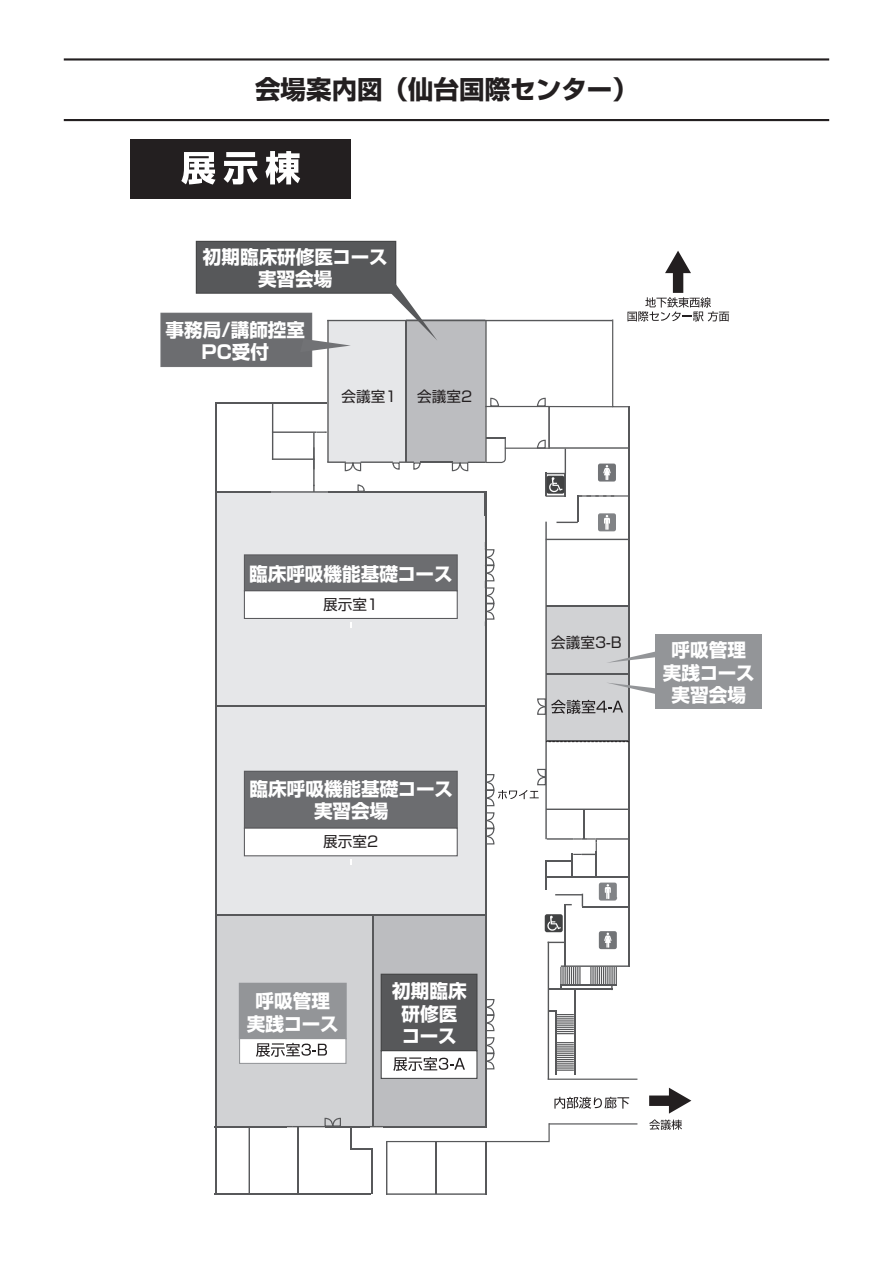
<style>
.page{position:relative;width:893px;height:1263px;background:#fff}
.page>*{position:absolute;margin:0;border:0;box-sizing:border-box;transform-origin:0 0}
.t1{font:700 25.5px "Shin Go Pro";color:#231f20}
.t2{font:700 18.6px/22.4px "Shin Go Pro";color:#fff;text-align:center}
.t3{font:14.7px "Shin Go Pro";color:#231f20}
</style>
<div class="page">
<hr style="left:64px;top:58px;width:765px;height:3px;background:#231f20">
<hr style="left:64px;top:119px;width:765px;height:2px;background:#231f20">
<div style="left:216px;top:915px;width:157px;height:210px;background:#d1d2d4"></div>
<div style="left:374px;top:915px;width:111px;height:211px;background:#bcbdc0"></div>
<div style="left:130px;top:139px;width:221px;height:60px;background:#231f20"></div>
<svg style="left:181px;top:152px;width:35px;height:33px"></svg>
<svg style="left:224px;top:152px;width:34px;height:32px"></svg>
<svg style="left:265px;top:151px;width:35px;height:33px"></svg>
<div style="left:329px;top:321px;width:77px;height:142px;background:#e6e7e9"></div>
<div style="left:546px;top:607px;width:83px;height:134px;background:#d1d2d4"></div>
<div style="left:217px;top:492px;width:268px;height:422px;background:#e6e7e9"></div>
<div style="left:406px;top:320px;width:79px;height:142px;background:#bcbdc0"></div>
<hr style="left:293px;top:1126px;width:32px;height:1px;background:#57585a">
<svg style="left:256px;top:491px;width:15px;height:2px"></svg>
<hr style="left:215px;top:1126px;width:72px;height:1px;background:#57585a">
<hr style="left:485px;top:491px;width:1px;height:636px;background:#57585a">
<hr style="left:215px;top:403px;width:2px;height:88px;background:#57585a">
<hr style="left:215px;top:491px;width:41px;height:2px;background:#57585a">
<hr style="left:271px;top:491px;width:57px;height:2px;background:#57585a">
<hr style="left:364px;top:491px;width:122px;height:2px;background:#57585a">
<hr style="left:420px;top:462px;width:32px;height:1px;background:#57585a">
<svg style="left:486px;top:997px;width:9px;height:75px"></svg>
<svg style="left:486px;top:491px;width:9px;height:136px"></svg>
<svg style="left:328px;top:484px;width:37px;height:9px"></svg>
<hr style="left:272px;top:403px;width:1px;height:57px;background:#57585a">
<hr style="left:313px;top:433px;width:2px;height:53px;background:#57585a">
<hr style="left:272px;top:458px;width:43px;height:2px;background:#57585a">
<svg style="left:327px;top:461px;width:35px;height:11px"></svg>
<hr style="left:361px;top:461px;width:32px;height:2px;background:#57585a">
<svg style="left:392px;top:461px;width:29px;height:9px"></svg>
<hr style="left:272px;top:431px;width:44px;height:2px;background:#57585a">
<hr style="left:327px;top:320px;width:2px;height:142px;background:#57585a">
<hr style="left:327px;top:320px;width:285px;height:1px;background:#57585a">
<hr style="left:215px;top:403px;width:112px;height:1px;background:#57585a">
<svg style="left:313px;top:447px;width:2px;height:22px"></svg>
<hr style="left:485px;top:320px;width:2px;height:143px;background:#57585a">
<svg style="left:451px;top:437px;width:55px;height:35px"></svg>
<hr style="left:406px;top:320px;width:1px;height:141px;background:#58595b">
<svg style="left:316px;top:431px;width:11px;height:2px"></svg>
<svg style="left:490px;top:397px;width:10px;height:9px"></svg>
<hr style="left:485px;top:406px;width:64px;height:1px;background:#57585a">
<hr style="left:505px;top:448px;width:44px;height:1px;background:#57585a">
<hr style="left:628px;top:406px;width:2px;height:561px;background:#57585a">
<hr style="left:565px;top:904px;width:1px;height:63px;background:#57585a">
<svg style="left:555px;top:894px;width:28px;height:12px"></svg>
<svg style="left:549px;top:942px;width:16px;height:1px"></svg>
<hr style="left:582px;top:906px;width:46px;height:2px;background:#57585a">
<hr style="left:545px;top:876px;width:83px;height:1px;background:#57585a">
<hr style="left:545px;top:860px;width:26px;height:2px;background:#57585a">
<hr style="left:547px;top:838px;width:26px;height:2px;background:#57585a">
<hr style="left:546px;top:808px;width:83px;height:2px;background:#57585a">
<hr style="left:546px;top:674px;width:83px;height:1px;background:#57585a">
<hr style="left:546px;top:605px;width:83px;height:2px;background:#57585a">
<hr style="left:546px;top:539px;width:82px;height:1px;background:#57585a">
<hr style="left:596px;top:838px;width:32px;height:2px;background:#57585a">
<hr style="left:548px;top:942px;width:1px;height:137px;background:#57585a">
<svg style="left:545px;top:862px;width:2px;height:27px"></svg>
<hr style="left:561px;top:965px;width:69px;height:2px;background:#57585a">
<hr style="left:560px;top:984px;width:56px;height:1px;background:#57585a">
<hr style="left:549px;top:989px;width:64px;height:1px;background:#57585a">
<hr style="left:574px;top:989px;width:1px;height:86px;background:#57585a">
<hr style="left:555px;top:1010px;width:2px;height:65px;background:#57585a">
<hr style="left:545px;top:522px;width:2px;height:317px;background:#57585a">
<hr style="left:577px;top:495px;width:2px;height:27px;background:#57585a">
<svg style="left:556px;top:522px;width:22px;height:1px"></svg>
<svg style="left:590px;top:967px;width:27px;height:22px"></svg>
<svg style="left:557px;top:1042px;width:17px;height:29px"></svg>
<svg style="left:549px;top:1010px;width:25px;height:24px"></svg>
<svg style="left:560px;top:967px;width:20px;height:22px"></svg>
<hr style="left:548px;top:1078px;width:89px;height:2px;background:#57585a">
<svg style="left:324px;top:1084px;width:313px;height:59px"></svg>
<hr style="left:350px;top:1148px;width:21px;height:2px;background:#57585a">
<hr style="left:435px;top:1141px;width:2px;height:53px;background:#57585a">
<hr style="left:485px;top:1141px;width:1px;height:54px;background:#57585a">
<hr style="left:386px;top:1193px;width:100px;height:2px;background:#57585a">
<hr style="left:215px;top:1193px;width:156px;height:2px;background:#57585a">
<hr style="left:215px;top:492px;width:1px;height:703px;background:#57585a">
<hr style="left:386px;top:1141px;width:1px;height:54px;background:#57585a">
<hr style="left:297px;top:1127px;width:1px;height:68px;background:#57585a">
<hr style="left:249px;top:1127px;width:1px;height:67px;background:#57585a">
<hr style="left:371px;top:1148px;width:2px;height:46px;background:#57585a">
<hr style="left:350px;top:1127px;width:2px;height:21px;background:#57585a">
<svg style="left:571px;top:810px;width:26px;height:66px"></svg>
<svg style="left:486px;top:768px;width:61px;height:77px"></svg>
<svg style="left:545px;top:914px;width:18px;height:18px"></svg>
<svg style="left:599px;top:882px;width:18px;height:18px"></svg>
<svg style="left:598px;top:513px;width:18px;height:18px"></svg>
<svg style="left:599px;top:931px;width:18px;height:18px"></svg>
<svg style="left:536px;top:251px;width:194px;height:246px"></svg>
<hr style="left:372px;top:915px;width:2px;height:211px;background:#57585a">
<hr style="left:215px;top:705px;width:270px;height:1px;background:#57585a">
<hr style="left:215px;top:914px;width:270px;height:1px;background:#57585a">
<svg style="left:546px;top:741px;width:83px;height:1px"></svg>
<svg style="left:649px;top:1088px;width:42px;height:42px"></svg>
<div style="left:381px;top:974px;width:96px;height:77px;background:#57585a"></div>
<div style="left:381px;top:974px;width:96px;height:77px;border:1px solid #434445"></div>
<div style="left:381px;top:1051px;width:96px;height:27px;background:#fff"></div>
<div style="left:381px;top:1050px;width:96px;height:29px;border:1px solid #434445"></div>
<svg style="left:393px;top:1057px;width:72px;height:14px"></svg>
<div style="left:240px;top:983px;width:106px;height:55px;background:#939598"></div>
<div style="left:239px;top:983px;width:108px;height:56px;border:1px solid #939598"></div>
<div style="left:240px;top:1038px;width:106px;height:25px;background:#fff"></div>
<div style="left:239px;top:1038px;width:107px;height:26px;border:1px solid #939598"></div>
<div style="left:655px;top:634px;width:107px;height:75px;background:#939598"></div>
<div style="left:196px;top:241px;width:200px;height:52px;background:#57585a"></div>
<div style="left:196px;top:241px;width:200px;height:53px;border:1px solid #434445"></div>
<svg style="left:256px;top:1043px;width:71px;height:14px"></svg>
<div style="left:161px;top:313px;width:151px;height:53px;background:#6c6d70"></div>
<div style="left:160px;top:313px;width:152px;height:54px;border:1px solid #717275"></div>
<svg style="left:310px;top:339px;width:41px;height:13px"></svg>
<svg style="left:608px;top:651px;width:47px;height:12px"></svg>
<svg style="left:537px;top:683px;width:118px;height:32px"></svg>
<svg style="left:384px;top:282px;width:53px;height:59px"></svg>
<div style="left:244px;top:555px;width:213px;height:36px;background:#6c6d70"></div>
<div style="left:244px;top:554px;width:214px;height:37px;border:1px solid #5a5a5d"></div>
<div style="left:244px;top:591px;width:213px;height:27px;background:#fff"></div>
<div style="left:244px;top:590px;width:214px;height:29px;border:1px solid #5a5a5d"></div>
<div style="left:244px;top:771px;width:213px;height:57px;background:#6c6d70"></div>
<div style="left:244px;top:771px;width:214px;height:58px;border:1px solid #5a5a5d"></div>
<div style="left:244px;top:828px;width:213px;height:28px;background:#fff"></div>
<div style="left:244px;top:828px;width:214px;height:28px;border:1px solid #5a5a5d"></div>
<h1 class="t1" style="left:255px;top:69px;width:384px">会場案内図（仙台国際センター）</h1>
<p class="t2" style="left:203px;top:243px;width:187px">初期臨床研修医コース実習会場</p>
<p class="t2" style="left:166px;top:316px;width:141px">事務局/講師控室<br>PC受付</p>
<p class="t3" style="left:342px;top:385px;width:56px">会議室1</p>
<p class="t3" style="left:417px;top:385px;width:56px">会議室2</p>
<p class="t2" style="left:249px;top:560px;width:205px">臨床呼吸機能基礎コース</p>
<p class="t3" style="left:323px;top:592px;width:56px">展示室1</p>
<p class="t2" style="left:249px;top:776px;width:205px">臨床呼吸機能基礎コース実習会場</p>
<p class="t3" style="left:323px;top:830px;width:56px">展示室2</p>
<p class="t2" style="left:247px;top:988px;width:93px">呼吸管理実践コース</p>
<p class="t2" style="left:392px;top:978px;width:76px">初期臨床研修医コース</p>
<p class="t3" style="left:551px;top:630px;width:72px">会議室3-B</p>
<p class="t2" style="left:663px;top:637px;width:93px">呼吸管理実践コース実習会場</p>
</div>
